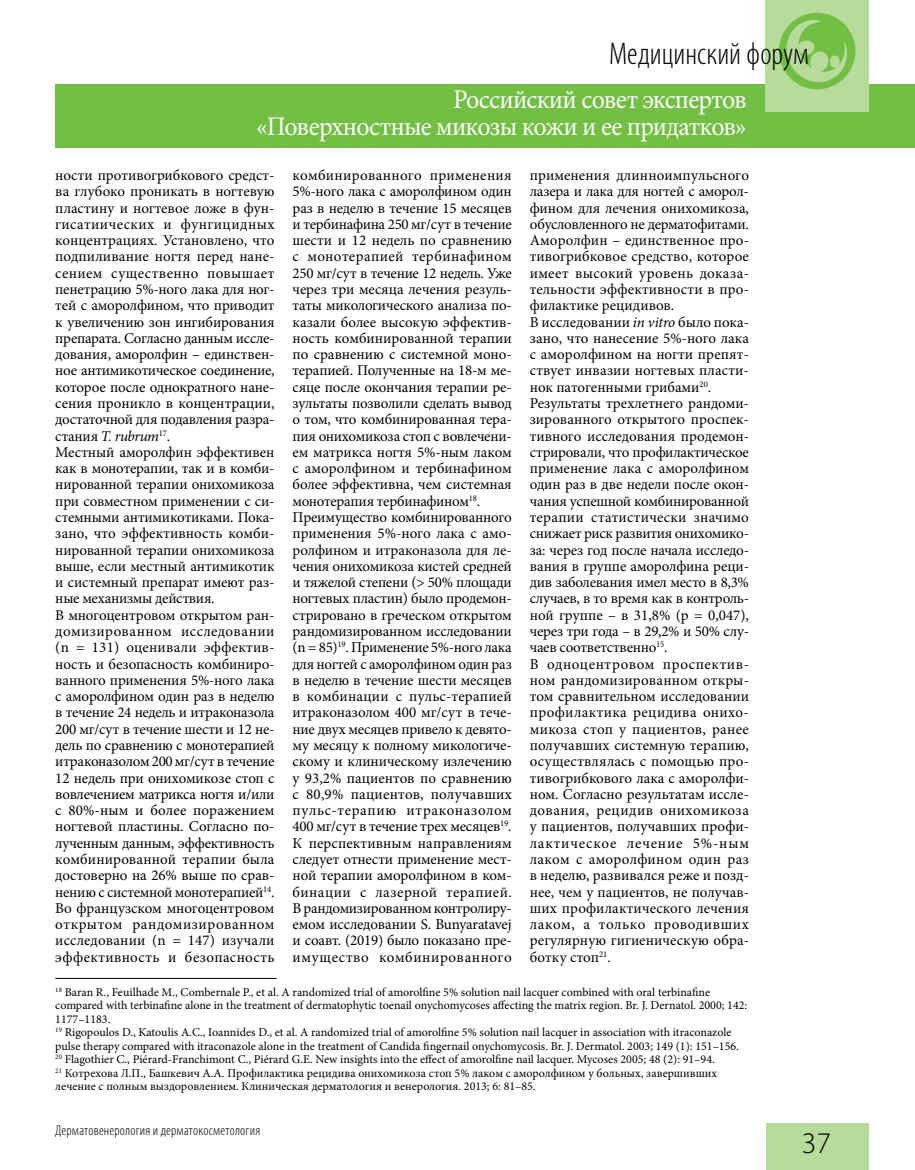
<style>
.page{position:relative;width:915px;height:1170px;background:#fff}
.page>*{position:absolute;margin:0;border:0;box-sizing:border-box;transform-origin:0 0}
.t1{font:300 condensed 31.5px "Myriad Pro";color:#000}
.t2{font:300 30px "Myriad Pro";color:#000}
.t3{font:27px/27px "Minion Pro";letter-spacing:-.03em;color:#fff;text-align:right;scale:.96 1}
.t4{font:15px/16.4px "Minion Pro";letter-spacing:-.005em;color:#000}
.t5{font:300 condensed 14.25px "Myriad Pro";letter-spacing:.015em;color:#000}
.t6{font:12px/13.5px "Minion Pro";color:#000}
.s1{font-style:italic}
</style>
<div class="page">
<div style="left:55px;top:84px;width:859px;height:63px;background:#72bf44"></div>
<div style="left:765px;top:1123px;width:102px;height:46px;background:#b7db9b"></div>
<div style="left:764px;top:0;width:103px;height:111px;background:#b7db9b"></div>
<div style="left:778px;top:13px;width:77px;height:76px;background:#72bf44;border-radius:50%"></div>
<svg style="left:784px;top:20px;width:63px;height:63px"></svg>
<hr style="left:55px;top:978px;width:221px;height:1px;background:#000">
<h1 class="t1" style="left:608px;top:35px;width:201px">Медицинский форум</h1>
<h3 class="t3" style="left:256px;top:86px;width:512px">Российский совет экспертов<br>«Поверхностные микозы кожи и ее придатков»</h3>
<p class="t4" style="left:55px;top:167px;width:221px">ности противогрибкового средст&shy;ва глубоко проникать в ногтевую пластину и ногтевое ложе в фун&shy;гисатиических и фунгицидных концентрациях. Установлено, что подпиливание ногтя перед нане&shy;сением существенно повышает пенетрацию 5%-ного лака для ног&shy;тей с аморолфином, что приводит к увеличению зон ингибирования препарата. Согласно данным иссле&shy;дования, аморолфин – единствен&shy;ное антимикотическое соединение, которое после однократного нане&shy;сения проникло в концентрации, достаточной для подавления разра&shy;стания <span class="s1">T. rubrum</span><sup>17</sup>.<br>Местный аморолфин эффективен как в монотерапии, так и в комби&shy;нированной терапии онихомикоза при совместном применении с си&shy;стемными антимикотиками. Пока&shy;зано, что эффективность комби&shy;нированной терапии онихомикоза выше, если местный антимикотик и системный препарат имеют раз&shy;ные механизмы действия.<br>В многоцентровом открытом ран&shy;домизированном исследовании (n = 131) оценивали эффектив&shy;ность и безопасность комбиниро&shy;ванного применения 5%-ного лака с аморолфином один раз в неделю в течение 24 недель и итраконазола<br>200 мг/сут в течение шести и 12 не&shy;дель по сравнению с монотерапией итраконазолом 200 мг/сут в течение<br>12 недель при онихомикозе стоп c вовлечением матрикса ногтя и/или с 80%-ным и более поражением ногтевой пластины. Согласно по&shy;лученным данным, эффективность комбинированной терапии была достоверно на 26% выше по срав&shy;нению с системной монотерапией<sup>14</sup>.<br>Во французском многоцентровом открытом рандомизированном исследовании (n = 147) изучали эффективность и безопасность</p>
<p class="t4" style="left:292px;top:167px;width:221px">комбинированного применения<br>5%-ного лака с аморолфином один раз в неделю в течение 15 месяцев и тербинафина 250 мг/сут в течение шести и 12 недель по сравнению с монотерапией тербинафином<br>250 мг/сут в течение 12 недель. Уже через три месяца лечения резуль&shy;таты микологического анализа по&shy;казали более высокую эффектив&shy;ность комбинированной терапии по сравнению с системной моно&shy;терапией. Полученные на 18-м ме&shy;сяце после окончания терапии ре&shy;зультаты позволили сделать вывод о том, что комбинированная тера&shy;пия онихомикоза стоп с вовлечени&shy;ем матрикса ногтя 5%-ным лаком с аморолфином и тербинафином более эффективна, чем системная монотерапия тербинафином<sup>18</sup>.<br>Преимущество комбинированного применения 5%-ного лака с амо&shy;ролфином и итраконазола для ле&shy;чения онихомикоза кистей средней и тяжелой степени (&gt; 50% площади ногтевых пластин) было продемон&shy;стрировано в греческом открытом рандомизированном исследовании (n = 85)<sup>19</sup>. Применение 5%-ного лака для ногтей с аморолфином один раз в неделю в течение шести месяцев в комбинации с пульс-терапией итраконазолом 400 мг/сут в тече&shy;ние двух месяцев привело к девято&shy;му месяцу к полному микологиче&shy;скому и клиническому излечению у 93,2% пациентов по сравнению с 80,9% пациентов, получавших пульс-терапию итраконазолом<br>400 мг/сут в течение трех месяцев<sup>19</sup>.<br>К перспективным направлениям следует отнести применение мест&shy;ной терапии аморолфином в ком&shy;бинации с лазерной терапией.<br>В рандомизированном контролиру&shy;емом исследовании S. Bunyaratavej и соавт. (2019) было показано пре&shy;имущество комбинированного</p>
<p class="t4" style="left:529px;top:167px;width:221px">применения длинноимпульсного лазера и лака для ногтей с аморол&shy;фином для лечения онихомикоза, обусловленного не дерматофитами.<br>Аморолфин – единственное про&shy;тивогрибковое средство, которое имеет высокий уровень доказа&shy;тельности эффективности в про&shy;филактике рецидивов.<br>В исследовании <span class="s1">in vitro</span> было пока&shy;зано, что нанесение 5%-ного лака с аморолфином на ногти препят&shy;ствует инвазии ногтевых пласти&shy;нок патогенными грибами<sup>20</sup>.<br>Результаты трехлетнего рандоми&shy;зированного открытого проспек&shy;тивного исследования продемон&shy;стрировали, что профилактическое применение лака с аморолфином один раз в две недели после окон&shy;чания успешной комбинированной терапии статистически значимо снижает риск развития онихомико&shy;за: через год после начала исследо&shy;вания в группе аморолфина реци&shy;див заболевания имел место в 8,3% случаев, в то время как в контроль&shy;ной группе – в 31,8% (р = 0,047), через три года – в 29,2% и 50% слу&shy;чаев соответственно<sup>15</sup>.<br>В одноцентровом проспектив&shy;ном рандомизированном откры&shy;том сравнительном исследовании профилактика рецидива онихо&shy;микоза стоп у пациентов, ранее получавших системную терапию, осуществлялась с помощью про&shy;тивогрибкового лака с аморолфи&shy;ном. Согласно результатам иссле&shy;дования, рецидив онихомикоза у пациентов, получавших профи&shy;лактическое лечение 5%-ным лаком с аморолфином один раз в неделю, развивался реже и позд&shy;нее, чем у пациентов, не получав&shy;ших профилактического лечения лаком, а только проводивших регулярную гигиеническую обра&shy;ботку стоп<sup>21</sup>.</p>
<p class="t6" style="left:55px;top:985px;width:693px"><sup>18</sup> Baran R., Feuilhade M., Combernale P., et al. A randomized trial of amorolfine 5% solution nail lacquer combined with oral terbinafine compared with terbinafine alone in the treatment of dermatophytic toenail onychomycoses affecting the matrix region. Br. J. Dernatol. 2000; 142:<br>1177–1183.<br><sup>19</sup> Rigopoulos D., Katoulis A.C., Ioannides D., et al. A randomized trial of amorolfine 5% solution nail lacquer in association with itraconazole pulse therapy compared with itraconazole alone in the treatment of Candida fingernail onychomycosis. Br. J. Dermatol. 2003; 149 (1): 151–156.<br><sup>20</sup> Flagothier C., Piérard-Franchimont C., Piérard G.E. New insights into the effect of amorolfine nail lacquer. Mycoses 2005; 48 (2): 91–94.<br><sup>21</sup> Котрехова Л.П., Башкевич А.А. Профилактика рецидива онихомикоза стоп 5% лаком с аморолфином у больных, завершивших лечение с полным выздоровлением. Клиническая дерматология и венерология. 2013; 6: 81–85.</p>
<p class="t5" style="left:55px;top:1121px;width:206px">Дерматовенерология и дерматокосметология</p>
<h2 class="t2" style="left:801px;top:1126px;width:31px">37</h2>
</div>
